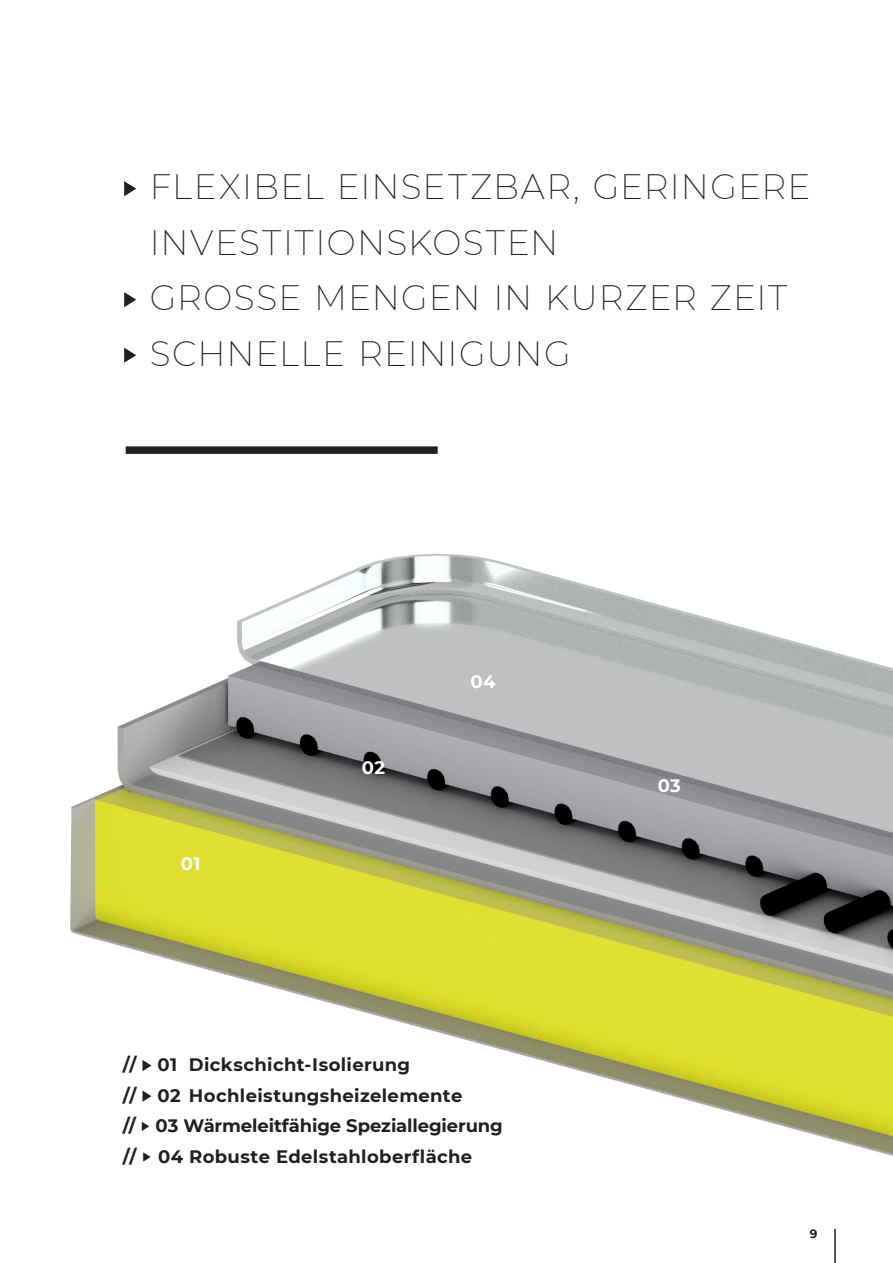
<style>
.page{position:relative;width:893px;height:1263px;background:#fff}
.page>*{position:absolute;margin:0;border:0;box-sizing:border-box;transform-origin:0 0}
.t1{font:200 34.5px/55.5px "Montserrat";letter-spacing:.03em;color:#231f20}
.t2{font:700 18px/30.6px "Montserrat";letter-spacing:.015em;color:#231f20}
.t3{font:700 18px "Montserrat";letter-spacing:.02em;color:#fff}
.t4{font:700 12px "Montserrat";color:#231f20}
</style>
<div class="page">
<hr style="left:834px;top:1229px;width:2px;height:34px;background:#231f20">
<div style="left:126px;top:446px;width:312px;height:8px;background:#231f20"></div>
<svg style="left:124px;top:181px;width:12px;height:15px"></svg>
<svg style="left:124px;top:292px;width:12px;height:15px"></svg>
<svg style="left:124px;top:348px;width:12px;height:15px"></svg>
<img style="left:70px;top:553px;width:823px;height:603px">
<svg style="left:142px;top:1060px;width:9px;height:11px"></svg>
<svg style="left:142px;top:1090px;width:9px;height:12px"></svg>
<svg style="left:141px;top:1120px;width:10px;height:13px"></svg>
<svg style="left:142px;top:1150px;width:10px;height:12px"></svg>
<h1 class="t1" style="left:150px;top:158px;width:662px">FLEXIBEL EINSETZBAR, GERINGERE<br>INVESTITIONSKOSTEN<br>GROSSE MENGEN IN KURZER ZEIT<br>SCHNELLE REINIGUNG</h1>
<p class="t3" style="left:181px;top:851px;width:21px">01</p>
<p class="t3" style="left:362px;top:755px;width:25px">02</p>
<p class="t3" style="left:470px;top:668px;width:27px">04</p>
<p class="t2" style="left:123px;top:1048px;width:381px">// 01 Dickschicht-Isolierung<br>// 02 Hochleistungsheizelemente<br>// 03 Wärmeleitfähige Speziallegierung // 04 Robuste Edelstahloberfläche</p>
<p class="t3" style="left:658px;top:772px;width:25px">03</p>
<p class="t4" style="left:810px;top:1225px;width:9px">9</p>
</div>
